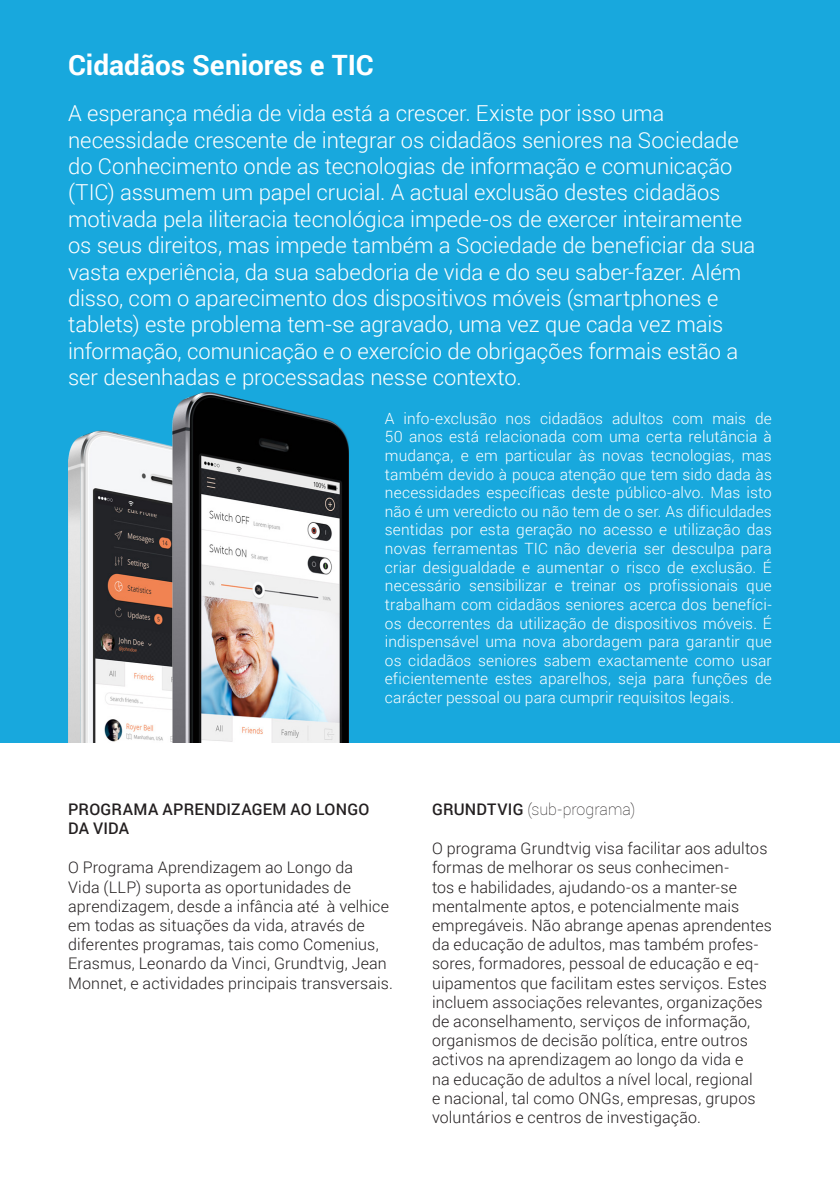
<style>
.page{position:relative;width:840px;height:1191px;background:#fff}
.page>*{position:absolute;margin:0;border:0;box-sizing:border-box;transform-origin:0 0}
.t1{font:700 28px "Roboto";color:#fff}
.t2{font:300 22px/26.4px "Roboto";letter-spacing:-.005em;color:#fff}
.t3{font:300 16px/19.2px "Roboto";letter-spacing:.01em;color:#231f20}
.t4{font:500 16px/19.2px "Roboto";letter-spacing:.01em;color:#231f20}
.t5{font:100 16px "Roboto";color:#231f20}
.t6{font:300 15.6px/18.6px "Roboto";letter-spacing:.01em;color:#fff;text-align:justify}
.s1{font-weight:500}
</style>
<div class="page">
<div style="left:0;top:0;width:839px;height:743px;background:#18a8dd"></div>
<img style="left:68px;top:430px;width:32px;height:313px">
<img style="left:100px;top:393px;width:248px;height:350px">
<p class="t1" style="left:68px;top:48px;width:307px">Cidadãos Seniores e TIC</p>
<p class="t2" style="left:68px;top:100px;width:688px">A esperança média de vida está a crescer. Existe por isso uma necessidade crescente de integrar os cidadãos seniores na Sociedade do Conhecimento onde as tecnologias de informação e comunicação (TIC) assumem um papel crucial. A actual exclusão destes cidadãos motivada pela iliteracia tecnológica impede-os de exercer inteiramente os seus direitos, mas impede também a Sociedade de beneficiar da sua vasta experiência, da sua sabedoria de vida e do seu saber-fazer. Além disso, com o aparecimento dos dispositivos móveis (smartphones e tablets) este problema tem-se agravado, uma vez que cada vez mais informação, comunicação e o exercício de obrigações formais estão a ser desenhadas e processadas nesse contexto.</p>
<p class="t6" style="left:384px;top:409px;width:388px">A info-exclusão nos cidadãos adultos com mais de 50 anos está relacionada com uma certa relutância à mudança, e em particular às novas tecnologias, mas também devido à pouca atenção que tem sido dada às necessidades específicas deste público-alvo. Mas isto não é um veredicto ou não tem de o ser. As dificuldades sentidas por esta geração no acesso e utilização das novas ferramentas TIC não deveria ser desculpa para criar desigualdade e aumentar o risco de exclusão. É necessário sensibilizar e treinar os profissionais que trabalham com cidadãos seniores acerca dos benefíci&shy;os decorrentes da utilização de dispositivos móveis. É indispensável uma nova abordagem para garantir que os cidadãos seniores sabem exactamente como usar eficientemente estes aparelhos, seja para funções de carácter pessoal ou para cumprir requisitos legais.</p>
<p class="t4" style="left:68px;top:799px;width:302px">PROGRAMA APRENDIZAGEM AO LONGO<br>DA VIDA</p>
<p class="t3" style="left:68px;top:858px;width:326px">O Programa Aprendizagem ao Longo da<br>Vida (LLP) suporta as oportunidades de aprendizagem, desde a infância até à velhice em todas as situações da vida, através de diferentes programas, tais como Comenius, Erasmus, Leonardo da Vinci, Grundtvig, Jean Monnet, e actividades principais transversais.</p>
<p class="t5" style="left:432px;top:800px;width:205px"><span class="s1">GRUNDTVIG</span> (sub-programa)</p>
<p class="t3" style="left:432px;top:839px;width:341px">O programa Grundtvig visa facilitar aos adultos formas de melhorar os seus conhecimen-<br>tos e habilidades, ajudando-os a manter-se mentalmente aptos, e potencialmente mais empregáveis. Não abrange apenas aprendentes da educação de adultos, mas também profes&shy;sores, formadores, pessoal de educação e eq&shy;uipamentos que facilitam estes serviços. Estes incluem associações relevantes, organizações de aconselhamento, serviços de informação, organismos de decisão política, entre outros activos na aprendizagem ao longo da vida e<br>na educação de adultos a nível local, regional<br>e nacional, tal como ONGs, empresas, grupos voluntários e centros de investigação.</p>
</div>
